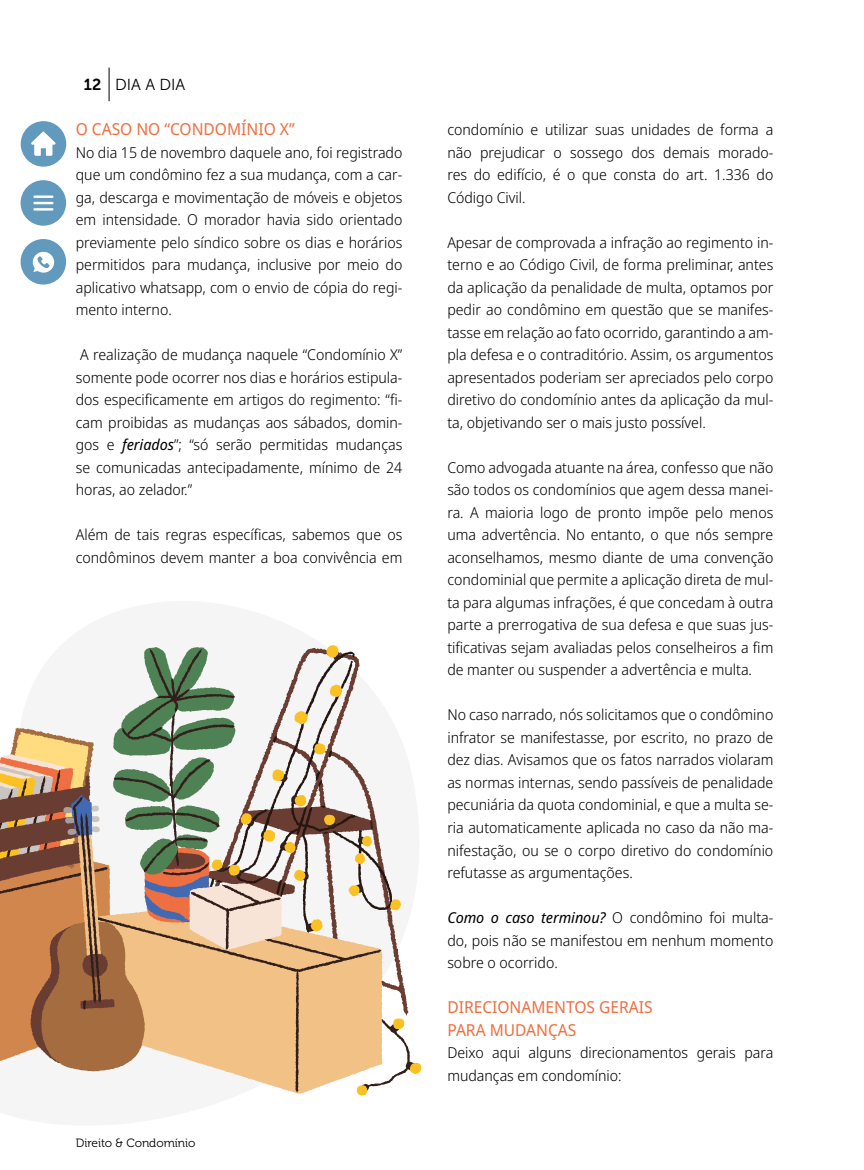
<style>
.page{position:relative;width:864px;height:1170px;background:#fff}
.page>*{position:absolute;margin:0;border:0;box-sizing:border-box;transform-origin:0 0}
.t1{font:16.5px/22.5px "Noto Sans Display";color:#ee7042}
.t2{font:15.9px "Museo Sans 300";color:#000}
.t3{font:15.9px "Museo Sans 700";color:#000}
.t4{font:300 15px/22.5px "Noto Sans Display";color:#000;text-align:justify}
.t5{font:12px "Museo 300";color:#000}
.s1{font-weight:400;font-style:italic}
</style>
<div class="page">
<svg style="left:0;top:645px;width:421px;height:450px"></svg>
<hr style="left:109px;top:68px;width:1px;height:33px;background:#000">
<div style="left:21px;top:180px;width:45px;height:46px;background:#619abc;border-radius:50%"></div>
<div style="left:21px;top:121px;width:45px;height:46px;background:#619abc;border-radius:50%"></div>
<hr style="left:33px;top:195px;width:20px;height:3px;background:#fff">
<hr style="left:33px;top:202px;width:20px;height:2px;background:#fff">
<hr style="left:33px;top:208px;width:20px;height:2px;background:#fff">
<div style="left:21px;top:239px;width:45px;height:45px;background:#619abc;border-radius:50%"></div>
<svg style="left:33px;top:252px;width:21px;height:20px"></svg>
<svg style="left:31px;top:131px;width:24px;height:25px"></svg>
<p class="t3" style="left:84px;top:76px;width:19px">12</p>
<p class="t1" style="left:76px;top:118px;width:220px">O CASO NO “CONDOMÍNIO X”</p>
<p class="t4" style="left:76px;top:141px;width:328px">No dia 15 de novembro daquele ano, foi registrado que um condômino fez a sua mudança, com a car&shy;ga, descarga e movimentação de móveis e objetos em intensidade. O morador havia sido orientado previamente pelo síndico sobre os dias e horários permitidos para mudança, inclusive por meio do aplicativo whatsapp, com o envio de cópia do regi&shy;mento interno.</p>
<p class="t4" style="left:76px;top:344px;width:328px">A realização de mudança naquele “Condomínio X” somente pode ocorrer nos dias e horários estipula&shy;dos especificamente em artigos do regimento: “fi&shy;cam proibidas as mudanças aos sábados, domin&shy;gos e <span class="s1">feriados</span>”; “só serão permitidas mudanças se comunicadas antecipadamente, mínimo de 24 horas, ao zelador.”</p>
<p class="t4" style="left:76px;top:524px;width:328px">Além de tais regras específicas, sabemos que os condôminos devem manter a boa convivência em</p>
<p class="t2" style="left:115px;top:76px;width:72px">DIA A DIA</p>
<p class="t5" style="left:76px;top:1136px;width:121px">Direito &amp; Condomínio</p>
<p class="t4" style="left:447px;top:119px;width:327px">condomínio e utilizar suas unidades de forma a não prejudicar o sossego dos demais morado&shy;res do edifício, é o que consta do art. 1.336 do Código Civil.</p>
<p class="t4" style="left:447px;top:231px;width:327px">Apesar de comprovada a infração ao regimento in&shy;terno e ao Código Civil, de forma preliminar, antes da aplicação da penalidade de multa, optamos por pedir ao condômino em questão que se manifes&shy;tasse em relação ao fato ocorrido, garantindo a am&shy;pla defesa e o contraditório. Assim, os argumentos apresentados poderiam ser apreciados pelo corpo diretivo do condomínio antes da aplicação da mul&shy;ta, objetivando ser o mais justo possível.</p>
<p class="t4" style="left:447px;top:456px;width:327px">Como advogada atuante na área, confesso que não são todos os condomínios que agem dessa manei&shy;ra. A maioria logo de pronto impõe pelo menos uma advertência. No entanto, o que nós sempre aconselhamos, mesmo diante de uma convenção condominial que permite a aplicação direta de mul&shy;ta para algumas infrações, é que concedam à outra parte a prerrogativa de sua defesa e que suas jus&shy;tificativas sejam avaliadas pelos conselheiros a fim de manter ou suspender a advertência e multa.</p>
<p class="t4" style="left:447px;top:704px;width:327px">No caso narrado, nós solicitamos que o condômino infrator se manifestasse, por escrito, no prazo de dez dias. Avisamos que os fatos narrados violaram as normas internas, sendo passíveis de penalidade pecuniária da quota condominial, e que a multa se&shy;ria automaticamente aplicada no caso da não ma&shy;nifestação, ou se o corpo diretivo do condomínio refutasse as argumentações.</p>
<p class="t4" style="left:447px;top:906px;width:327px"><span class="s1">Como o caso terminou?</span> O condômino foi multa&shy;do, pois não se manifestou em nenhum momento sobre o ocorrido.</p>
<p class="t1" style="left:447px;top:996px;width:207px">DIRECIONAMENTOS GERAIS<br>PARA MUDANÇAS</p>
<p class="t4" style="left:447px;top:1041px;width:327px">Deixo aqui alguns direcionamentos gerais para mudanças em condomínio:</p>
</div>
